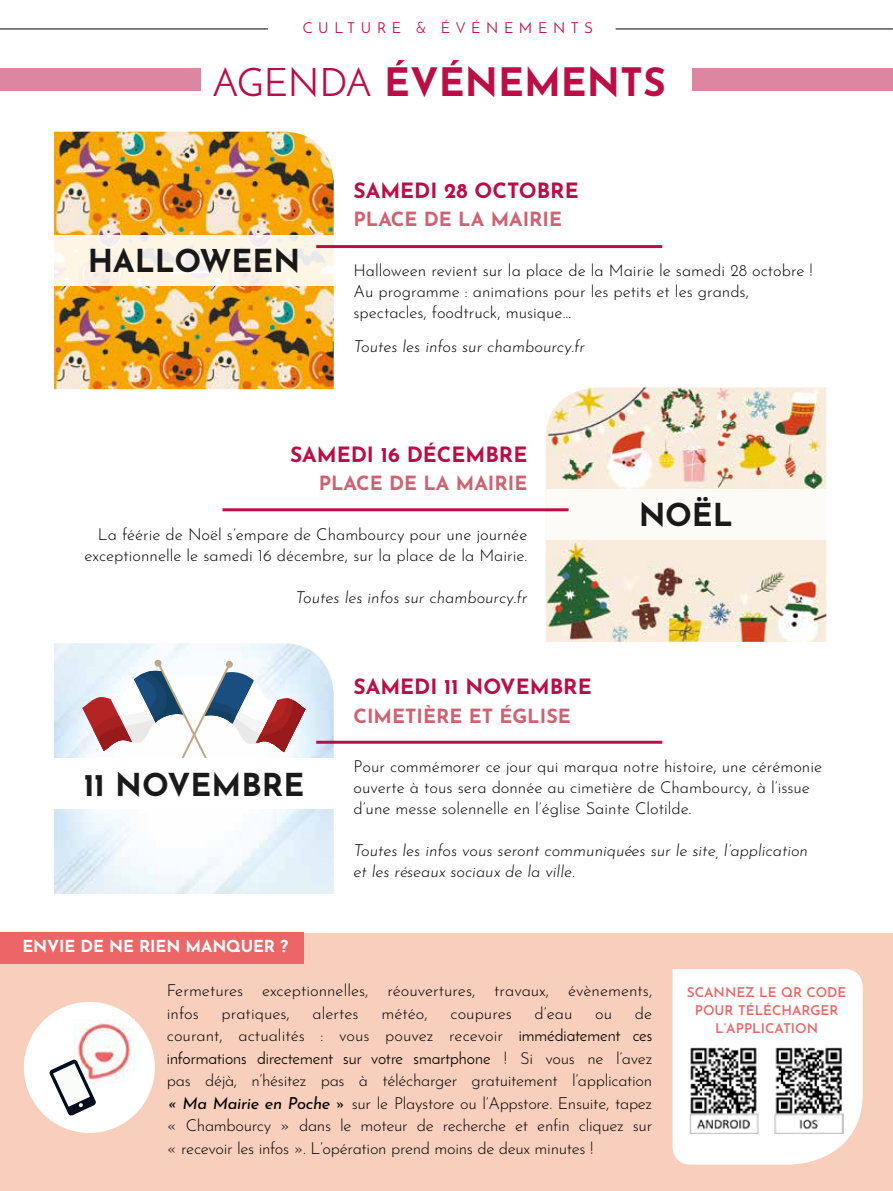
<style>
.page{position:relative;width:893px;height:1191px;background:#fff}
.page>*{position:absolute;margin:0;border:0;box-sizing:border-box;transform-origin:0 0}
.t1{font:700 39px "Josefin Sans";color:#bb0d46}
.t2{font:700 31.5px "Josefin Sans";color:#000}
.t3{font:700 21px "Josefin Sans";color:#bb0d46}
.t4{font:700 19.5px "Josefin Sans";color:#ce6273}
.t5{font:300 16.5px/22.5px "Josefin Sans";color:#000}
.t6{font:italic 300 16.5px/21px "Josefin Sans";color:#000}
.t7{font:700 16.5px "Josefin Sans";letter-spacing:-.01em;color:#fff}
.t8{font:15px "Josefin Sans";letter-spacing:.38em;color:#bb0d46}
.t9{font:600 13.5px/18px "Josefin Sans";color:#ec6667;text-align:center}
.s1{font-weight:400}
.s2{font-weight:400;font-style:italic}
</style>
<div class="page">
<div style="left:0;top:932px;width:893px;height:259px;background:#f7cfbc"></div>
<div style="left:672px;top:969px;width:191px;height:195px;background:#fff"></div>
<div style="left:0;top:932px;width:303px;height:31px;background:#ec6667"></div>
<img style="left:690px;top:1046px;width:72px;height:88px">
<img style="left:771px;top:1046px;width:72px;height:88px">
<div style="left:24px;top:1002px;width:131px;height:131px;background:#fff;border-radius:50%"></div>
<img style="left:74px;top:1019px;width:60px;height:61px">
<svg style="left:49px;top:1059px;width:47px;height:57px"></svg>
<img style="left:546px;top:387px;width:280px;height:255px">
<img style="left:54px;top:132px;width:280px;height:257px">
<img style="left:54px;top:643px;width:280px;height:251px">
<div style="left:0;top:68px;width:201px;height:23px;background:#dd86a2"></div>
<div style="left:692px;top:68px;width:201px;height:23px;background:#dd86a2"></div>
<hr style="left:0;top:29px;width:268px;height:1px;background:#000">
<hr style="left:616px;top:29px;width:277px;height:1px;background:#000">
<svg style="left:82px;top:659px;width:224px;height:99px"></svg>
<svg style="left:54px;top:235px;width:280px;height:50px;background:#faf3e8"></svg>
<div style="left:546px;top:489px;width:279px;height:50px;background:#fdfbf8"></div>
<hr style="left:316px;top:245px;width:346px;height:3px;background:#bb0d46">
<hr style="left:222px;top:508px;width:346px;height:3px;background:#bb0d46">
<div style="left:54px;top:758px;width:280px;height:50px;background:#fff"></div>
<hr style="left:316px;top:740px;width:346px;height:3px;background:#bb0d46">
<p class="t8" style="left:303px;top:19px;width:292px">CULTURE &amp; ÉVÉNEMENTS</p>
<h1 class="t1" style="left:213px;top:53px;width:454px"><span class="s1">AGENDA</span> ÉVÉNEMENTS</h1>
<h2 class="t2" style="left:87px;top:238px;width:215px">HALLOWEEN</h2>
<p class="t3" style="left:353px;top:175px;width:227px">SAMEDI 28 OCTOBRE</p>
<p class="t4" style="left:353px;top:205px;width:210px">PLACE DE LA MAIRIE</p>
<p class="t5" style="left:353px;top:258px;width:461px;line-height:21px">Halloween revient sur la place de la Mairie le samedi 28 octobre !<br>Au programme : animations pour les petits et les grands, spectacles, foodtruck, musique…</p>
<p class="t6" style="left:353px;top:334px;width:233px">Toutes les infos sur chambourcy.fr</p>
<p class="t3" style="left:290px;top:439px;width:239px">SAMEDI 16 DÉCEMBRE</p>
<p class="t4" style="left:319px;top:469px;width:210px">PLACE DE LA MAIRIE</p>
<p class="t5" style="left:85px;top:522px;width:444px;line-height:21px;text-align:right">La féérie de Noël s’empare de Chambourcy pour une journée exceptionnelle le samedi 16 décembre, sur la place de la Mairie.</p>
<p class="t6" style="left:296px;top:585px;width:233px">Toutes les infos sur chambourcy.fr</p>
<h2 class="t2" style="left:638px;top:492px;width:96px">NOËL</h2>
<h2 class="t2" style="left:83px;top:761px;width:223px">11 NOVEMBRE</h2>
<p class="t3" style="left:353px;top:671px;width:240px">SAMEDI 11 NOVEMBRE</p>
<p class="t4" style="left:353px;top:701px;width:219px">CIMETIÈRE ET ÉGLISE</p>
<p class="t5" style="left:353px;top:754px;width:470px;line-height:21px">Pour commémorer ce jour qui marqua notre histoire, une cérémonie ouverte à tous sera donnée au cimetière de Chambourcy, à l’issue d’une messe solennelle en l’église Sainte Clotilde.</p>
<p class="t6" style="left:353px;top:838px;width:456px">Toutes les infos vous seront communiquées sur le site, l’application et les réseaux sociaux de la ville.</p>
<p class="t7" style="left:23px;top:934px;width:267px">ENVIE DE NE RIEN MANQUER ?</p>
<p class="t5" style="left:167px;top:977px;width:487px">Fermetures exceptionnelles, réouvertures, travaux, évènements, infos</p>
<p class="t5" style="left:167px;top:1000px;width:487px;text-align:justify;text-indent:468px">de courant, actualités : vous pouvez recevoir <span class="s1">immédiatement ces informations directement sur votre smartphone</span> ! Si vous ne l’avez pas déjà, n’hésitez pas à télécharger gratuitement l’application <span class="s2">« Ma Mairie en Poche »</span> sur le Playstore ou l’Appstore. Ensuite, tapez « Chambourcy » dans le moteur de recherche et enfin cliquez sur « recevoir les infos ». L’opération prend moins de deux minutes !</p>
<p class="t5" style="left:222px;top:1000px;width:70px">pratiques,</p>
<p class="t5" style="left:313px;top:1000px;width:48px">alertes</p>
<p class="t5" style="left:381px;top:1000px;width:48px">météo,</p>
<p class="t5" style="left:451px;top:1000px;width:63px">coupures</p>
<p class="t5" style="left:535px;top:1000px;width:39px">d’eau</p>
<p class="t5" style="left:595px;top:1000px;width:18px">ou</p>
<p class="t9" style="left:687px;top:982px;width:161px">SCANNEZ LE QR CODE<br>POUR TÉLÉCHARGER<br>L’APPLICATION</p>
</div>
